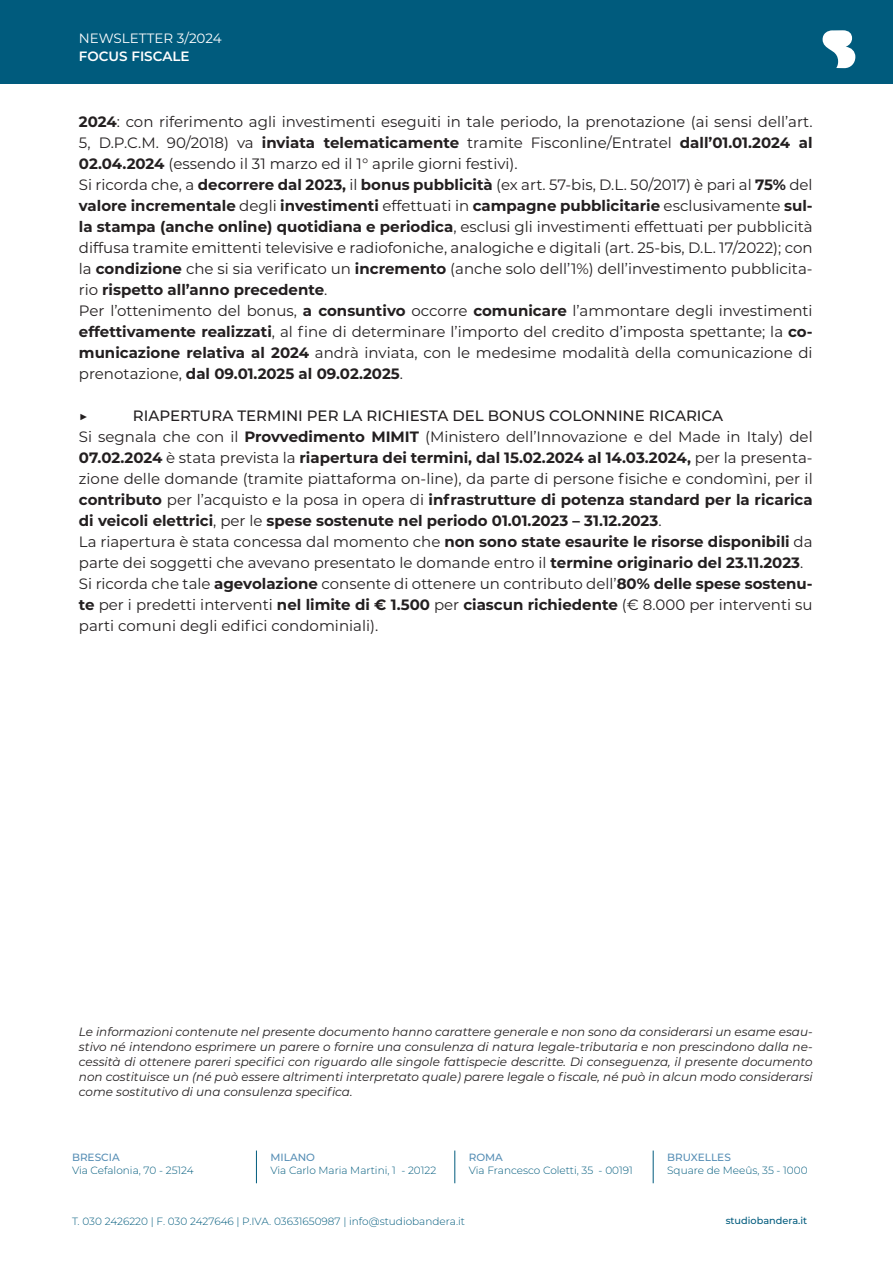
<style>
.page{position:relative;width:893px;height:1263px;background:#fff}
.page>*{position:absolute;margin:0;border:0;box-sizing:border-box;transform-origin:0 0}
.t1{font:15px/21px "Montserrat";color:#231f20;text-align:justify}
.t2{font:500 15px "Montserrat";color:#231f20}
.t3{font:13.5px "Montserrat";color:#fff}
.t4{font:600 13.5px "Montserrat";color:#fff}
.t5{font:italic 12px/15px "Montserrat";color:#231f20;text-align:justify}
.t6{font:300 10.5px "Montserrat";color:#005b7d}
.t7{font:500 10.5px "Montserrat";color:#568eb5}
.t8{font:500 9.75px "Montserrat";color:#005b7d}
.s1{font-weight:700}
</style>
<div class="page">
<hr style="left:256px;top:1150px;width:1px;height:33px;background:#005b7d">
<hr style="left:455px;top:1150px;width:1px;height:33px;background:#005b7d">
<hr style="left:653px;top:1150px;width:1px;height:33px;background:#005b7d">
<div style="left:0;top:0;width:893px;height:84px;background:#005b7d"></div>
<svg style="left:823px;top:30px;width:32px;height:38px"></svg>
<p class="t3" style="left:79px;top:29px;width:144px">NEWSLETTER 3/2024</p>
<p class="t4" style="left:79px;top:47px;width:112px">FOCUS FISCALE</p>
<p class="t1" style="left:79px;top:111px;width:735px"><span class="s1">2024</span>: con riferimento agli investimenti eseguiti in tale periodo, la prenotazione (ai sensi dell’art.<br>5, D.P.C.M. 90/2018) va <span class="s1">inviata telematicamente</span> tramite Fisconline/Entratel <span class="s1">dall’01.01.2024 al 02.04.2024</span> (essendo il 31 marzo ed il 1° aprile giorni festivi).</p>
<p class="t1" style="left:79px;top:174px;width:735px">Si ricorda che, a <span class="s1">decorrere dal 2023,</span> il <span class="s1">bonus pubblicità</span> (ex art. 57-bis, D.L. 50/2017) è pari al <span class="s1">75%</span> del <span class="s1">valore incrementale</span> degli <span class="s1">investimenti</span> effettuati in <span class="s1">campagne pubblicitarie</span> esclusivamente <span class="s1">sul&shy;la stampa (anche online) quotidiana e periodica</span>, esclusi gli investimenti effettuati per pubblicità diffusa tramite emittenti televisive e radiofoniche, analogiche e digitali (art. 25-bis, D.L. 17/2022); con la <span class="s1">condizione</span> che si sia verificato un <span class="s1">incremento</span> (anche solo dell’1%) dell’investimento pubblicita&shy;rio <span class="s1">rispetto all’anno precedente</span>.</p>
<p class="t1" style="left:79px;top:300px;width:735px">Per l’ottenimento del bonus, <span class="s1">a consuntivo</span> occorre <span class="s1">comunicare</span> l’ammontare degli investimenti <span class="s1">effettivamente realizzati</span>, al fine di determinare l’importo del credito d’imposta spettante; la <span class="s1">co&shy;municazione relativa al 2024</span> andrà inviata, con le medesime modalità della comunicazione di prenotazione, <span class="s1">dal 09.01.2025 al 09.02.2025</span>.</p>
<p class="t1" style="left:79px;top:405px;width:10px">▶</p>
<p class="t2" style="left:133px;top:405px;width:592px">RIAPERTURA TERMINI PER LA RICHIESTA DEL BONUS COLONNINE RICARICA</p>
<p class="t1" style="left:79px;top:426px;width:735px">Si segnala che con il <span class="s1">Provvedimento MIMIT</span> (Ministero dell’Innovazione e del Made in Italy) del <span class="s1">07.02.2024</span> è stata prevista la <span class="s1">riapertura dei termini, dal 15.02.2024 al 14.03.2024,</span> per la presenta&shy;zione delle domande (tramite piattaforma on-line), da parte di persone fisiche e condomìni, per il <span class="s1">contributo</span> per l’acquisto e la posa in opera di <span class="s1">infrastrutture di potenza standard per la ricarica di veicoli elettrici</span>, per le <span class="s1">spese sostenute nel periodo 01.01.2023 – 31.12.2023</span>.</p>
<p class="t1" style="left:79px;top:531px;width:735px">La riapertura è stata concessa dal momento che <span class="s1">non sono state esaurite le risorse disponibili</span> da parte dei soggetti che avevano presentato le domande entro il <span class="s1">termine originario del 23.11.2023</span>.</p>
<p class="t1" style="left:79px;top:573px;width:735px">Si ricorda che tale <span class="s1">agevolazione</span> consente di ottenere un contributo dell’<span class="s1">80% delle spese sostenu&shy;te</span> per i predetti interventi <span class="s1">nel limite di € 1.500</span> per <span class="s1">ciascun richiedente</span> (€ 8.000 per interventi su parti comuni degli edifici condominiali).</p>
<p class="t5" style="left:79px;top:1024px;width:735px">Le informazioni contenute nel presente documento hanno carattere generale e non sono da considerarsi un esame esau&shy;stivo né intendono esprimere un parere o fornire una consulenza di natura legale-tributaria e non prescindono dalla ne&shy;cessità di ottenere pareri specifici con riguardo alle singole fattispecie descritte. Di conseguenza, il presente documento non costituisce un (né può essere altrimenti interpretato quale) parere legale o fiscale, né può in alcun modo considerarsi come sostitutivo di una consulenza specifica.</p>
<p class="t7" style="left:72px;top:1150px;width:49px">BRESCIA</p>
<p class="t6" style="left:72px;top:1163px;width:123px">Via Cefalonia, 70 - 25124</p>
<p class="t7" style="left:270px;top:1150px;width:46px">MILANO</p>
<p class="t6" style="left:270px;top:1163px;width:167px">Via Carlo Maria Martini, 1 - 20122</p>
<p class="t7" style="left:469px;top:1150px;width:36px">ROMA</p>
<p class="t6" style="left:469px;top:1163px;width:166px">Via Francesco Coletti, 35 - 00191</p>
<p class="t7" style="left:667px;top:1150px;width:65px">BRUXELLES</p>
<p class="t6" style="left:667px;top:1163px;width:142px">Square de Meeûs, 35 - 1000</p>
<p class="t6" style="left:72px;top:1214px;width:394px">T. 030 2426220 | F. 030 2427646 | P.IVA. 03631650987 | info@studiobandera.it</p>
<p class="t8" style="left:726px;top:1214px;width:83px">studiobandera.it</p>
</div>
